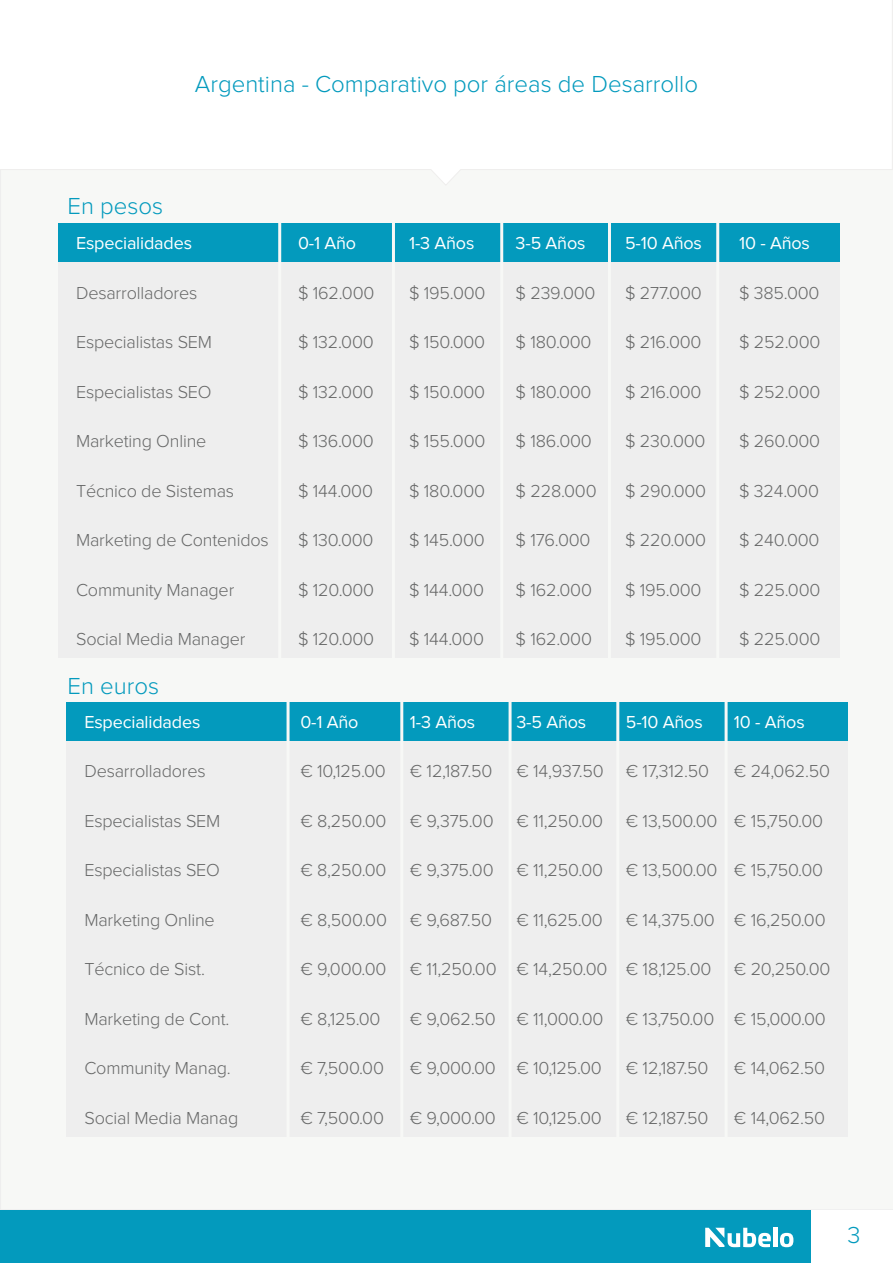
<style>
.page{position:relative;width:893px;height:1263px;background:#fff}
.page>*{position:absolute;margin:0;border:0;box-sizing:border-box;transform-origin:0 0}
.t1{font:300 24px "Proxima Nova";color:#039abd}
.t2{font:300 18px "Proxima Nova";letter-spacing:-.01em;color:#666767}
.t3{font:18px "Proxima Nova";letter-spacing:-.01em;color:#fff}
</style>
<div class="page">
<div style="left:0;top:1210px;width:812px;height:53px;background:#039abd"></div>
<svg style="left:0;top:0;width:893px;height:186px"></svg>
<div style="left:58px;top:262px;width:781px;height:396px;background:#eee"></div>
<div style="left:58px;top:223px;width:781px;height:39px;background:#039abd"></div>
<svg style="left:705px;top:1228px;width:66px;height:20px"></svg>
<hr style="left:773px;top:1228px;width:4px;height:19px;background:#fff">
<svg style="left:780px;top:1233px;width:13px;height:14px"></svg>
<div style="left:66px;top:740px;width:782px;height:397px;background:#eee"></div>
<div style="left:66px;top:702px;width:782px;height:38px;background:#039abd"></div>
<h1 class="t1" style="left:195px;top:73px;width:505px">Argentina - Comparativo por áreas de Desarrollo</h1>
<h1 class="t1" style="left:68px;top:195px;width:97px">En pesos</h1>
<p class="t3" style="left:76px;top:235px;width:117px">Especialidades</p>
<p class="t3" style="left:298px;top:235px;width:60px">0-1 Año</p>
<p class="t3" style="left:409px;top:235px;width:67px">1-3 Años</p>
<p class="t3" style="left:516px;top:235px;width:71px">3-5 Años</p>
<p class="t3" style="left:625px;top:235px;width:78px">5-10 Años</p>
<p class="t3" style="left:739px;top:235px;width:72px">10 - Años</p>
<p class="t2" style="left:76px;top:284px;width:123px">Desarrolladores</p>
<p class="t2" style="left:298px;top:284px;width:78px">$ 162.000</p>
<p class="t2" style="left:409px;top:284px;width:78px">$ 195.000</p>
<p class="t2" style="left:516px;top:284px;width:81px">$ 239.000</p>
<p class="t2" style="left:625px;top:284px;width:78px">$ 277.000</p>
<p class="t2" style="left:739px;top:284px;width:82px">$ 385.000</p>
<p class="t2" style="left:76px;top:334px;width:138px">Especialistas SEM</p>
<p class="t2" style="left:298px;top:334px;width:77px">$ 132.000</p>
<p class="t2" style="left:409px;top:334px;width:78px">$ 150.000</p>
<p class="t2" style="left:516px;top:334px;width:77px">$ 180.000</p>
<p class="t2" style="left:625px;top:334px;width:78px">$ 216.000</p>
<p class="t2" style="left:739px;top:334px;width:83px">$ 252.000</p>
<p class="t2" style="left:76px;top:383px;width:137px">Especialistas SEO</p>
<p class="t2" style="left:298px;top:383px;width:77px">$ 132.000</p>
<p class="t2" style="left:409px;top:383px;width:78px">$ 150.000</p>
<p class="t2" style="left:516px;top:383px;width:77px">$ 180.000</p>
<p class="t2" style="left:625px;top:383px;width:78px">$ 216.000</p>
<p class="t2" style="left:739px;top:383px;width:83px">$ 252.000</p>
<p class="t2" style="left:76px;top:433px;width:132px">Marketing Online</p>
<p class="t2" style="left:298px;top:433px;width:77px">$ 136.000</p>
<p class="t2" style="left:409px;top:433px;width:78px">$ 155.000</p>
<p class="t2" style="left:516px;top:433px;width:78px">$ 186.000</p>
<p class="t2" style="left:625px;top:433px;width:82px">$ 230.000</p>
<p class="t2" style="left:739px;top:433px;width:83px">$ 260.000</p>
<p class="t2" style="left:76px;top:482px;width:160px">Técnico de Sistemas</p>
<p class="t2" style="left:298px;top:482px;width:76px">$ 144.000</p>
<p class="t2" style="left:409px;top:482px;width:77px">$ 180.000</p>
<p class="t2" style="left:516px;top:482px;width:83px">$ 228.000</p>
<p class="t2" style="left:625px;top:482px;width:83px">$ 290.000</p>
<p class="t2" style="left:739px;top:482px;width:81px">$ 324.000</p>
<p class="t2" style="left:76px;top:532px;width:194px">Marketing de Contenidos</p>
<p class="t2" style="left:298px;top:532px;width:77px">$ 130.000</p>
<p class="t2" style="left:409px;top:532px;width:77px">$ 145.000</p>
<p class="t2" style="left:516px;top:532px;width:76px">$ 176.000</p>
<p class="t2" style="left:625px;top:532px;width:83px">$ 220.000</p>
<p class="t2" style="left:739px;top:532px;width:82px">$ 240.000</p>
<p class="t2" style="left:76px;top:581px;width:160px">Community Manager</p>
<p class="t2" style="left:298px;top:581px;width:78px">$ 120.000</p>
<p class="t2" style="left:409px;top:581px;width:76px">$ 144.000</p>
<p class="t2" style="left:516px;top:581px;width:78px">$ 162.000</p>
<p class="t2" style="left:625px;top:581px;width:78px">$ 195.000</p>
<p class="t2" style="left:739px;top:581px;width:83px">$ 225.000</p>
<p class="t2" style="left:76px;top:631px;width:171px">Social Media Manager</p>
<p class="t2" style="left:298px;top:631px;width:78px">$ 120.000</p>
<p class="t2" style="left:409px;top:631px;width:76px">$ 144.000</p>
<p class="t2" style="left:516px;top:631px;width:78px">$ 162.000</p>
<p class="t2" style="left:625px;top:631px;width:78px">$ 195.000</p>
<p class="t2" style="left:739px;top:631px;width:83px">$ 225.000</p>
<h1 class="t1" style="left:68px;top:675px;width:93px">En euros</h1>
<p class="t3" style="left:84px;top:714px;width:117px">Especialidades</p>
<p class="t3" style="left:300px;top:714px;width:60px">0-1 Año</p>
<p class="t3" style="left:410px;top:714px;width:67px">1-3 Años</p>
<p class="t3" style="left:516px;top:714px;width:71px">3-5 Años</p>
<p class="t3" style="left:626px;top:714px;width:78px">5-10 Años</p>
<p class="t3" style="left:734px;top:714px;width:72px">10 - Años</p>
<p class="t2" style="left:84px;top:763px;width:123px">Desarrolladores</p>
<p class="t2" style="left:300px;top:763px;width:87px">€ 10,125.00</p>
<p class="t2" style="left:410px;top:763px;width:84px">€ 12,187.50</p>
<p class="t2" style="left:516px;top:763px;width:194px">€ 14,937.50 € 17,312.50</p>
<p class="t2" style="left:734px;top:763px;width:98px">€ 24,062.50</p>
<p class="t2" style="left:84px;top:813px;width:138px">Especialistas SEM</p>
<p class="t2" style="left:300px;top:813px;width:88px">€ 8,250.00</p>
<p class="t2" style="left:410px;top:813px;width:85px">€ 9,375.00</p>
<p class="t2" style="left:516px;top:813px;width:88px">€ 11,250.00</p>
<p class="t2" style="left:626px;top:813px;width:199px">€ 13,500.00 € 15,750.00</p>
<p class="t2" style="left:84px;top:862px;width:137px">Especialistas SEO</p>
<p class="t2" style="left:300px;top:862px;width:88px">€ 8,250.00</p>
<p class="t2" style="left:410px;top:862px;width:85px">€ 9,375.00</p>
<p class="t2" style="left:516px;top:862px;width:88px">€ 11,250.00</p>
<p class="t2" style="left:626px;top:862px;width:199px">€ 13,500.00 € 15,750.00</p>
<p class="t2" style="left:84px;top:912px;width:132px">Marketing Online</p>
<p class="t2" style="left:300px;top:912px;width:88px">€ 8,500.00</p>
<p class="t2" style="left:410px;top:912px;width:84px">€ 9,687.50</p>
<p class="t2" style="left:516px;top:912px;width:88px">€ 11,625.00</p>
<p class="t2" style="left:626px;top:912px;width:201px">€ 14,375.00 € 16,250.00</p>
<p class="t2" style="left:84px;top:961px;width:122px">Técnico de Sist.</p>
<p class="t2" style="left:300px;top:961px;width:87px">€ 9,000.00</p>
<p class="t2" style="left:410px;top:961px;width:303px">€ 11,250.00 € 14,250.00 € 18,125.00</p>
<p class="t2" style="left:734px;top:961px;width:98px">€ 20,250.00</p>
<p class="t2" style="left:84px;top:1011px;width:147px">Marketing de Cont.</p>
<p class="t2" style="left:300px;top:1011px;width:82px">€ 8,125.00</p>
<p class="t2" style="left:410px;top:1011px;width:417px">€ 9,062.50 € 11,000.00 € 13,750.00 € 15,000.00</p>
<p class="t2" style="left:84px;top:1060px;width:148px">Community Manag.</p>
<p class="t2" style="left:300px;top:1060px;width:85px">€ 7,500.00</p>
<p class="t2" style="left:410px;top:1060px;width:194px">€ 9,000.00 € 10,125.00</p>
<p class="t2" style="left:626px;top:1060px;width:84px">€ 12,187.50</p>
<p class="t2" style="left:734px;top:1060px;width:93px">€ 14,062.50</p>
<p class="t2" style="left:84px;top:1110px;width:155px">Social Media Manag</p>
<p class="t2" style="left:300px;top:1110px;width:85px">€ 7,500.00</p>
<p class="t2" style="left:410px;top:1110px;width:194px">€ 9,000.00 € 10,125.00</p>
<p class="t2" style="left:626px;top:1110px;width:84px">€ 12,187.50</p>
<p class="t2" style="left:734px;top:1110px;width:93px">€ 14,062.50</p>
<h1 class="t1" style="left:847px;top:1224px;width:15px">3</h1>
</div>
